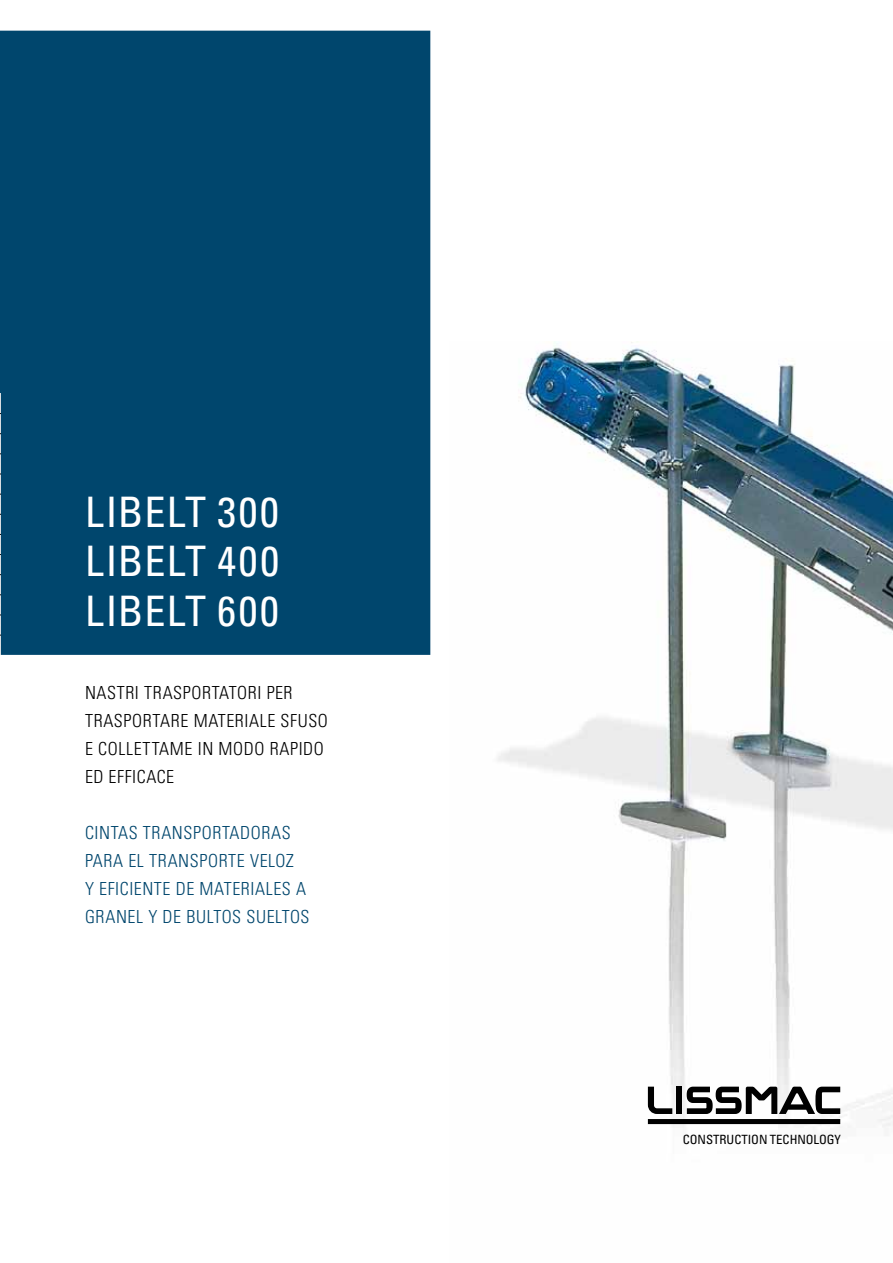
<style>
.page{position:relative;width:893px;height:1263px;background:#fff}
.page>*{position:absolute;margin:0;border:0;box-sizing:border-box;transform-origin:0 0}
.t1{font:condensed 42px/49.5px "Univers";letter-spacing:.05em;color:#fff;text-align:justify}
.t2{font:300 condensed 18px/28px "Univers";letter-spacing:.035em;color:#00466d}
.t3{font:300 condensed 18px/28px "Univers";letter-spacing:.035em;color:#000}
.t4{font:condensed 12.75px "Univers";letter-spacing:-.005em;color:#000}
</style>
<div class="page">
<img style="left:498px;top:342px;width:395px;height:786px">
<div style="left:0;top:31px;width:430px;height:624px;background:#00466d"></div>
<svg style="left:648px;top:1087px;width:24px;height:27px"></svg>
<div style="left:676px;top:1087px;width:6px;height:27px;background:#000"></div>
<div style="left:648px;top:1119px;width:192px;height:5px;background:#000"></div>
<svg style="left:687px;top:1087px;width:153px;height:27px"></svg>
<h1 class="t1" style="left:85px;top:486px;width:195px">LIBELT 300<br>LIBELT 400<br>LIBELT 600</h1>
<p class="t3" style="left:85px;top:678px;width:209px;text-indent:40px">RI TRASPORTATORI PER<br>TRAS PORTARE MAT</p>
<p class="t3" style="left:85px;top:678px;width:11px">NAST</p>
<p class="t3" style="left:226px;top:706px;width:103px">ERIALE SFUSO</p>
<p class="t3" style="left:85px;top:735px;width:69px">E COLLETTAM</p>
<p class="t3" style="left:185px;top:735px;width:141px">E IN MODO RAPIDO</p>
<p class="t3" style="left:85px;top:763px;width:41px">ED EFFICAC</p>
<p class="t3" style="left:166px;top:763px;width:9px">E</p>
<p class="t2" style="left:85px;top:818px;width:210px;text-indent:58px">TRANSPORTADORAS<br>PARA EL TRANSPORTE VELOZ<br>Y EFICI ENTE DE MAT</p>
<p class="t2" style="left:85px;top:818px;width:36px">CI NTAS</p>
<p class="t2" style="left:85px;top:875px;width:224px;text-align:right">ERIALES A<br>GRANEL Y DE BULTOS SUELTOS</p>
<p class="t4" style="left:683px;top:1131px;width:160px">CONSTRUCTION TECHNOLOGY</p>
</div>
